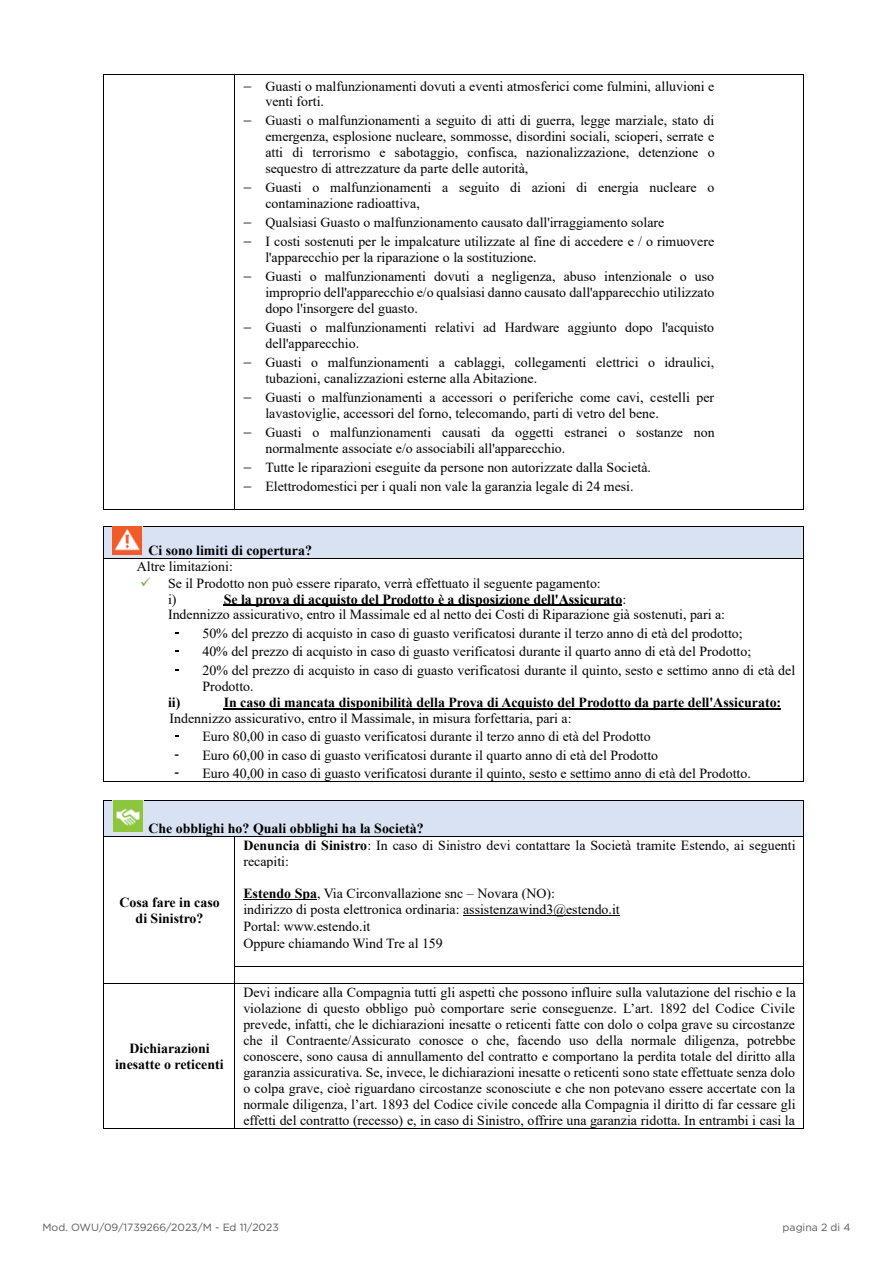
<style>
.page{position:relative;width:893px;height:1263px;background:#fff}
.page>*{position:absolute;margin:0;border:0;box-sizing:border-box;transform-origin:0 0}
.t1{font:13.95px/15.9px "Times New Roman";color:#000}
.t2{font:700 13.95px/15.8px "Times New Roman";color:#000;text-align:center}
.t3{font:10.5px "Gotham";color:#57585a}
.s1{color:#70ad47}
.s2{font-weight:700}
.s3{font-family:"Tahoma";font-size:15.45px}
</style>
<div class="page">
<hr style="left:104px;top:74px;width:130px;height:1px;background:#000">
<hr style="left:235px;top:74px;width:568px;height:1px;background:#000">
<hr style="left:104px;top:75px;width:1px;height:434px;background:#000">
<hr style="left:104px;top:509px;width:130px;height:1px;background:#000">
<hr style="left:234px;top:75px;width:1px;height:434px;background:#000">
<hr style="left:235px;top:509px;width:568px;height:1px;background:#000">
<hr style="left:803px;top:75px;width:1px;height:434px;background:#000">
<div style="left:104px;top:527px;width:700px;height:31px;background:#d9e2f3"></div>
<hr style="left:104px;top:526px;width:699px;height:1px;background:#000">
<hr style="left:104px;top:527px;width:1px;height:31px;background:#000">
<hr style="left:803px;top:527px;width:1px;height:31px;background:#000">
<hr style="left:224px;top:605px;width:398px;height:1px;background:#000">
<hr style="left:224px;top:708px;width:557px;height:1px;background:#000">
<hr style="left:104px;top:558px;width:699px;height:1px;background:#000">
<hr style="left:104px;top:559px;width:1px;height:222px;background:#000">
<hr style="left:104px;top:781px;width:699px;height:1px;background:#000">
<hr style="left:803px;top:559px;width:1px;height:222px;background:#000">
<div style="left:104px;top:801px;width:700px;height:35px;background:#d9e2f3"></div>
<hr style="left:104px;top:800px;width:699px;height:1px;background:#000">
<hr style="left:104px;top:801px;width:1px;height:35px;background:#000">
<hr style="left:803px;top:801px;width:1px;height:35px;background:#000">
<hr style="left:243px;top:899px;width:74px;height:1px;background:#000">
<hr style="left:463px;top:915px;width:157px;height:1px;background:#000">
<hr style="left:104px;top:836px;width:130px;height:1px;background:#000">
<hr style="left:235px;top:836px;width:568px;height:1px;background:#000">
<hr style="left:104px;top:837px;width:1px;height:129px;background:#000">
<hr style="left:234px;top:837px;width:1px;height:129px;background:#000">
<hr style="left:803px;top:837px;width:1px;height:129px;background:#000">
<hr style="left:235px;top:966px;width:568px;height:1px;background:#000">
<hr style="left:104px;top:983px;width:130px;height:1px;background:#000">
<svg style="left:234px;top:966px;width:1px;height:18px"></svg>
<hr style="left:235px;top:983px;width:568px;height:1px;background:#000">
<svg style="left:803px;top:966px;width:1px;height:18px"></svg>
<hr style="left:104px;top:984px;width:1px;height:144px;background:#000">
<hr style="left:104px;top:1128px;width:130px;height:1px;background:#000">
<hr style="left:234px;top:984px;width:1px;height:144px;background:#000">
<hr style="left:235px;top:1128px;width:568px;height:1px;background:#000">
<hr style="left:803px;top:984px;width:1px;height:144px;background:#000">
<img style="left:112px;top:526px;width:30px;height:29px">
<img style="left:112px;top:801px;width:32px;height:31px">
<p class="t1" style="left:265px;top:78px;width:450px;text-indent:-22px">− Guasti o malfunzionamenti dovuti a eventi atmosferici come fulmini, alluvioni e venti forti.</p>
<p class="t1" style="left:265px;top:112px;width:451px;text-align:justify;text-indent:-22px">− Guasti o malfunzionamenti a seguito di atti di guerra, legge marziale, stato di emergenza, esplosione nucleare, sommosse, disordini sociali, scioperi, serrate e atti di terrorismo e sabotaggio, confisca, nazionalizzazione, detenzione o sequestro di attrezzature da parte delle autorità,</p>
<p class="t1" style="left:265px;top:179px;width:450px;text-indent:-22px">− Guasti o malfunzionamenti a seguito di azioni di energia nucleare o contaminazione radioattiva,</p>
<p class="t1" style="left:243px;top:213px;width:472px;line-height:18.9px">− Qualsiasi Guasto o malfunzionamento causato dall'irraggiamento solare<br>− I costi sostenuti per le impalcature utilizzate al fine di accedere e / o rimuovere</p>
<p class="t1" style="left:243px;top:248px;width:472px;line-height:18.9px;text-indent:22px">l'apparecchio per la riparazione o la sostituzione.<br>− Guasti o malfunzionamenti dovuti a negligenza, abuso intenzionale o uso</p>
<p class="t1" style="left:265px;top:284px;width:451px">improprio dell'apparecchio e/o qualsiasi danno causato dall'apparecchio utilizzato dopo l'insorgere del guasto.</p>
<p class="t1" style="left:265px;top:319px;width:450px;text-indent:-22px">− Guasti o malfunzionamenti relativi ad Hardware aggiunto dopo l'acquisto dell'apparecchio.</p>
<p class="t1" style="left:265px;top:354px;width:450px;text-indent:-22px">− Guasti o malfunzionamenti a cablaggi, collegamenti elettrici o idraulici, tubazioni, canalizzazioni esterne alla Abitazione.</p>
<p class="t1" style="left:265px;top:389px;width:450px;text-indent:-22px">− Guasti o malfunzionamenti a accessori o periferiche come cavi, cestelli per lavastoviglie, accessori del forno, telecomando, parti di vetro del bene.</p>
<p class="t1" style="left:265px;top:424px;width:451px;text-indent:-22px">− Guasti o malfunzionamenti causati da oggetti estranei o sostanze non normalmente associate e/o associabili all'apparecchio.</p>
<p class="t1" style="left:243px;top:458px;width:409px;line-height:18.9px">− Tutte le riparazioni eseguite da persone non autorizzate dalla Società. − Elettrodomestici per i quali non vale la garanzia legale di 24 mesi.</p>
<p class="t2" style="left:148px;top:542px;width:165px">Ci sono limiti di copertura?</p>
<p class="t1" style="left:137px;top:558px;width:98px">Altre limitazioni:</p>
<p class="t1" style="left:168px;top:575px;width:434px;text-indent:-28px"><span class="s1">✓</span> Se il Prodotto non può essere riparato, verrà effettuato il seguente pagamento: i)</p>
<p class="t1" style="left:168px;top:590px;width:559px;text-indent:56px"><span class="s2">Se la prova di acquisto del Prodotto è a disposizione dell'Assicurato</span>:<br>Indennizzo assicurativo, entro il Massimale ed al netto dei Costi di Riparazione già sostenuti, pari a:</p>
<p class="t1" style="left:202px;top:624px;width:594px;line-height:18.3px">50% del prezzo di acquisto in caso di guasto verificatosi durante il terzo anno di età del prodotto;<br>40% del prezzo di acquisto in caso di guasto verificatosi durante il quarto anno di età del Prodotto;<br>20% del prezzo di acquisto in caso di guasto verificatosi durante il quinto, sesto e settimo anno di età del</p>
<p class="t1" style="left:202px;top:678px;width:53px">Prodotto.</p>
<p class="t2" style="left:168px;top:694px;width:14px">ii)</p>
<p class="t2" style="left:224px;top:694px;width:559px">In caso di mancata disponibilità della Prova di Acquisto del Prodotto da parte dell'Assicurato:</p>
<p class="t1" style="left:202px;top:708px;width:450px;line-height:18.6px;text-indent:-33px">Indennizzo assicurativo, entro il Massimale, in misura forfettaria, pari a:<br>Euro 80,00 in caso di guasto verificatosi durante il terzo anno di età del Prodotto</p>
<p class="t1" style="left:175px;top:747px;width:485px"><span class="s3">-</span> Euro 60,00 in caso di guasto verificatosi durante il quarto anno di età del Prodotto</p>
<p class="t1" style="left:175px;top:765px;width:578px"><span class="s3">-</span> Euro 40,00 in caso di guasto verificatosi durante il quinto, sesto e settimo anno di età del Prodotto.</p>
<p class="t2" style="left:148px;top:820px;width:277px">Che obblighi ho? Quali obblighi ha la Società?</p>
<p class="t2" style="left:119px;top:894px;width:102px">Cosa fare in caso di Sinistro?</p>
<p class="t2" style="left:115px;top:1039px;width:110px;line-height:16.2px">Dichiarazioni inesatte o reticenti</p>
<p class="t1" style="left:243px;top:837px;width:554px"><span class="s2">Denuncia di Sinistro</span>: In caso di Sinistro devi contattare la Società tramite Estendo, ai seguenti recapiti:</p>
<p class="t1" style="left:243px;top:884px;width:378px;line-height:16.6px"><span class="s2">Estendo Spa</span>, Via Circonvallazione snc – Novara (NO):<br>indirizzo di posta elettronica ordinaria: assistenzawind3@estendo.it Portal: www.estendo.it<br>Oppure chiamando Wind Tre al 159</p>
<p class="t1" style="left:243px;top:984px;width:554px;text-align:justify">Devi indicare alla Compagnia tutti gli aspetti che possono influire sulla valutazione del rischio e la violazione di questo obbligo può comportare serie conseguenze. L’art. 1892 del Codice Civile prevede, infatti, che le dichiarazioni inesatte o reticenti fatte con dolo o colpa grave su circostanze che il Contraente/Assicurato conosce o che, facendo uso della normale diligenza, potrebbe conoscere, sono causa di annullamento del contratto e comportano la perdita totale del diritto alla garanzia assicurativa. Se, invece, le dichiarazioni inesatte o reticenti sono state effettuate senza dolo o colpa grave, cioè riguardano circostanze sconosciute e che non potevano essere accertate con la normale diligenza, l’art. 1893 del Codice civile concede alla Compagnia il diritto di far cessare gli effetti del contratto (recesso) e, in caso di Sinistro, offrire una garanzia ridotta. In entrambi i casi la</p>
<p class="t3" style="left:43px;top:1221px;width:238px">Mod. OWU/09/1739266/2023/M - Ed 11/2023</p>
<p class="t3" style="left:783px;top:1221px;width:69px">pagina 2 di 4</p>
</div>
